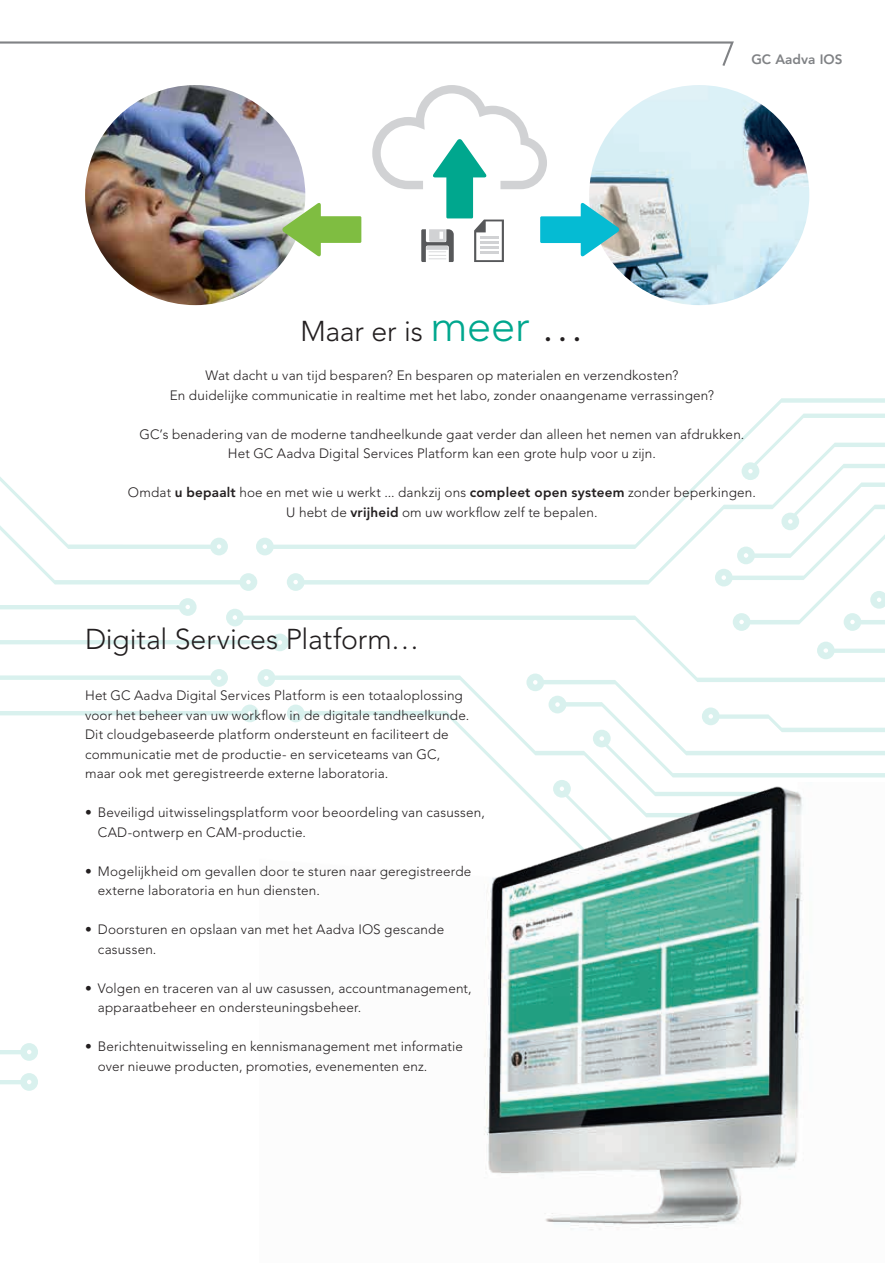
<style>
.page{position:relative;width:885px;height:1263px;background:#fff}
.page>*{position:absolute;margin:0;border:0;box-sizing:border-box;transform-origin:0 0}
.t1{font:300 28.5px "Avenir LT Std";letter-spacing:-.005em;color:#231f20}
.t2{font:300 13.5px/19.5px "Avenir LT Std";letter-spacing:.01em;color:#231f20}
.t3{font:800 13.5px "Avenir LT Std";color:#808285}
.s1{font-size:43.5px;color:#00a78e}
.s2{font-size:43.5px}
.s3{font-weight:800}
</style>
<div class="page">
<svg style="left:287px;top:704px;width:239px;height:78px"></svg>
<svg style="left:259px;top:615px;width:433px;height:67px"></svg>
<svg style="left:289px;top:555px;width:389px;height:36px"></svg>
<svg style="left:715px;top:555px;width:169px;height:104px"></svg>
<svg style="left:289px;top:398px;width:595px;height:157px"></svg>
<svg style="left:526px;top:673px;width:358px;height:109px"></svg>
<svg style="left:0;top:477px;width:289px;height:174px"></svg>
<svg style="left:0;top:669px;width:259px;height:53px"></svg>
<svg style="left:0;top:1043px;width:38px;height:48px"></svg>
<svg style="left:0;top:41px;width:734px;height:25px"></svg>
<img style="left:484px;top:782px;width:320px;height:448px">
<img style="left:85px;top:85px;width:220px;height:220px;border-radius:110px">
<img style="left:589px;top:85px;width:220px;height:220px;border-radius:110px">
<svg style="left:372px;top:85px;width:247px;height:177px"></svg>
<svg style="left:282px;top:202px;width:79px;height:55px"></svg>
<h1 class="t1" style="left:300px;top:315px;width:285px">Maar er is <span class="s1">meer</span> <span class="s2">…</span></h1>
<p class="t3" style="left:751px;top:51px;width:93px">GC Aadva IOS</p>
<p class="t2" style="left:170px;top:366px;width:545px;text-align:center">Wat dacht u van tijd besparen? En besparen op materialen en verzendkosten?<br>En duidelijke communicatie in realtime met het labo, zonder onaangename verrassingen?</p>
<p class="t2" style="left:139px;top:424px;width:606px;text-align:center">GC’s benadering van de moderne tandheelkunde gaat verder dan alleen het nemen van afdrukken.<br>Het GC Aadva Digital Services Platform kan een grote hulp voor u zijn.</p>
<p class="t2" style="left:128px;top:483px;width:629px;text-align:center">Omdat <span class="s3">u bepaalt</span> hoe en met wie u werkt ... dankzij ons <span class="s3">compleet open systeem</span> zonder beperkingen.<br>U hebt de <span class="s3">vrijheid</span> om uw workflow zelf te bepalen.</p>
<h1 class="t1" style="left:85px;top:622px;width:336px">Digital Services Platform…</h1>
<p class="t2" style="left:85px;top:686px;width:385px">Het GC Aadva Digital Services Platform is een totaaloplossing voor het beheer van uw workflow in de digitale tandheelkunde.<br>Dit cloudgebaseerde platform ondersteunt en faciliteert de communicatie met de productie- en serviceteams van GC, maar ook met geregistreerde externe laboratoria.</p>
<p class="t2" style="left:98px;top:803px;width:388px;text-indent:-13px">• Beveiligd uitwisselingsplatform voor beoordeling van casussen,<br>CAD-ontwerp en CAM-productie.</p>
<p class="t2" style="left:98px;top:861px;width:375px;text-indent:-13px">• Mogelijkheid om gevallen door te sturen naar geregistreerde externe laboratoria en hun diensten.</p>
<p class="t2" style="left:98px;top:920px;width:348px;text-indent:-13px">• Doorsturen en opslaan van met het Aadva IOS gescande casussen.</p>
<p class="t2" style="left:98px;top:978px;width:375px;text-indent:-13px">• Volgen en traceren van al uw casussen, accountmanagement, apparaatbeheer en ondersteuningsbeheer.</p>
<p class="t2" style="left:98px;top:1037px;width:366px;text-indent:-13px">• Berichtenuitwisseling en kennismanagement met informatie over nieuwe producten, promoties, evenementen enz.</p>
</div>
